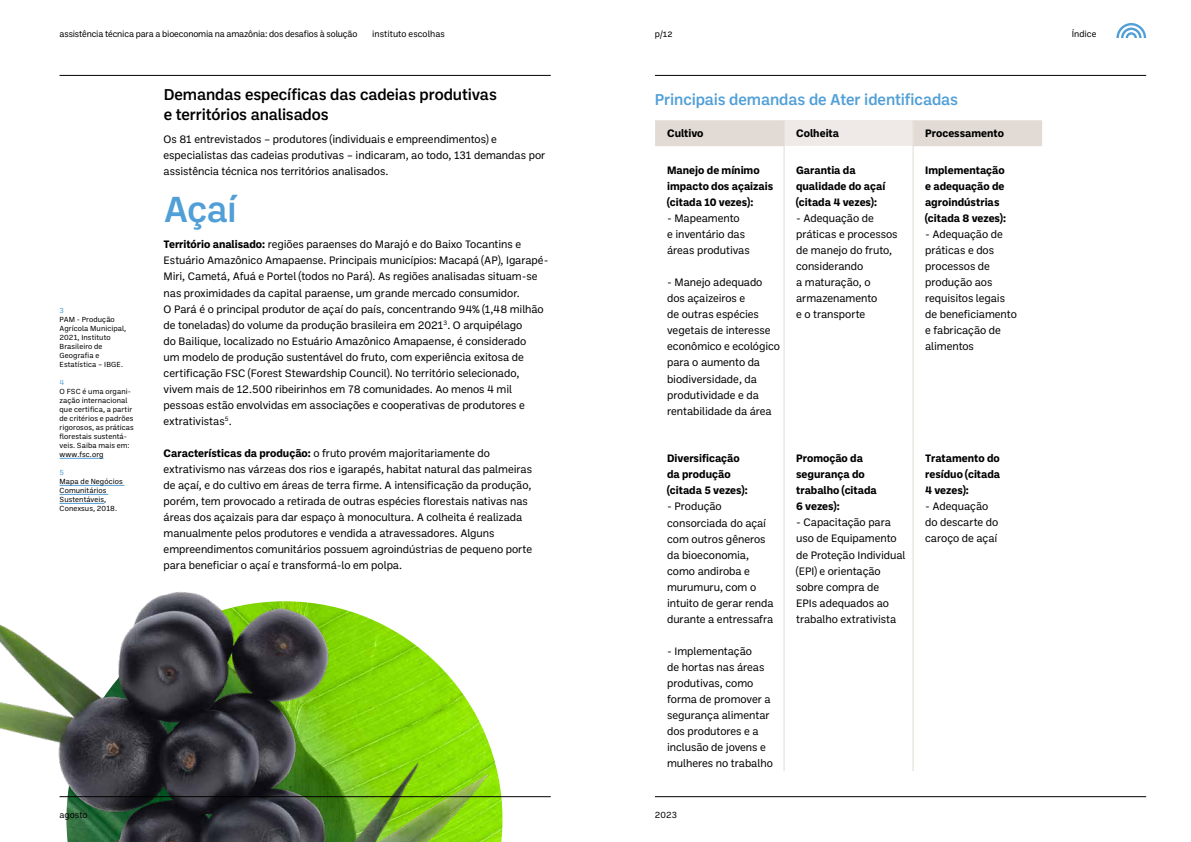
<style>
.page{position:relative;width:1191px;height:842px;background:#fff}
.page>*{position:absolute;margin:0;border:0;box-sizing:border-box;transform-origin:0 0}
.t1{font:500 37px "Ballinger";color:#519fd7}
.t2{font:500 16px/20px "Ballinger";letter-spacing:-.01em;color:#000}
.t3{font:500 16px "Ballinger";letter-spacing:-.01em;color:#519fd7}
.t4{font:11px/16px "Ballinger";letter-spacing:-.01em;color:#000}
.t5{font:700 11px/16px "Ballinger";letter-spacing:-.005em;color:#000}
.t6{font:9px "Ballinger";letter-spacing:-.015em;color:#000}
.t7{font:9px "Ballinger";letter-spacing:.005em;color:#000}
.t8{font:7.5px/9px "Ballinger";letter-spacing:.01em;color:#000}
.t9{font:7.5px "Ballinger";color:#519fd7}
.s1{font-weight:700}
</style>
<div class="page">
<img style="left:0;top:592px;width:521px;height:250px">
<hr style="left:60px;top:796px;width:491px;height:1px;background:#000">
<hr style="left:655px;top:796px;width:491px;height:1px;background:#000">
<hr style="left:60px;top:75px;width:491px;height:1px;background:#000">
<hr style="left:655px;top:75px;width:491px;height:1px;background:#000">
<hr style="left:60px;top:458px;width:44px;height:1px;background:#519fd7">
<hr style="left:60px;top:485px;width:64px;height:1px;background:#519fd7">
<hr style="left:60px;top:494px;width:48px;height:1px;background:#519fd7">
<hr style="left:60px;top:503px;width:44px;height:1px;background:#519fd7">
<svg style="left:655px;top:120px;width:387px;height:26px;background:#e6e0db"></svg>
<hr style="left:783px;top:146px;width:1px;height:289px;background:#e2dbd5">
<hr style="left:912px;top:146px;width:1px;height:289px;background:#e2dbd5">
<svg style="left:783px;top:435px;width:1px;height:15px"></svg>
<svg style="left:912px;top:435px;width:1px;height:15px"></svg>
<hr style="left:783px;top:450px;width:1px;height:321px;background:#e2dbd5">
<hr style="left:912px;top:450px;width:1px;height:321px;background:#e2dbd5">
<svg style="left:1116px;top:23px;width:30px;height:15px"></svg>
<p class="t6" style="left:60px;top:27px;width:299px">assistência técnica para a bioeconomia na amazônia: dos desafios à solução</p>
<p class="t7" style="left:372px;top:27px;width:74px">instituto escolhas</p>
<p class="t6" style="left:655px;top:27px;width:19px">p/12</p>
<p class="t9" style="left:60px;top:305px;width:6px">3</p>
<p class="t8" style="left:60px;top:314px;width:68px">PAM - Produção<br>Agrícola Municipal,<br>2021, Instituto<br>Brasileiro de<br>Geografia e<br>Estatística – IBGE.</p>
<p class="t9" style="left:60px;top:377px;width:6px">4</p>
<p class="t8" style="left:60px;top:386px;width:76px">O FSC é uma organi&shy;zação internacional que certifica, a partir de critérios e padrões rigorosos, as práticas florestais sustentá&shy;veis. Saiba mais em: www.fsc.org</p>
<p class="t9" style="left:60px;top:467px;width:6px">5</p>
<p class="t8" style="left:60px;top:476px;width:65px">Mapa de Negócios<br>Comunitários<br>Sustentáveis,<br>Conexsus, 2018.</p>
<h2 class="t2" style="left:164px;top:84px;width:335px">Demandas específicas das cadeias produtivas e territórios analisados</h2>
<h2 class="t3" style="left:655px;top:89px;width:305px">Principais demandas de Ater identificadas</h2>
<p class="t4" style="left:164px;top:131px;width:383px">Os 81 entrevistados – produtores (individuais e empreendimentos) e especialistas das cadeias produtivas – indicaram, ao todo, 131 demandas por assistência técnica nos territórios analisados.</p>
<h1 class="t1" style="left:164px;top:184px;width:75px">Açaí</h1>
<p class="t4" style="left:164px;top:236px;width:386px"><span class="s1">Território analisado:</span> regiões paraenses do Marajó e do Baixo Tocantins e Estuário Amazônico Amapaense. Principais municípios: Macapá (AP), Igarapé-Miri, Cametá, Afuá e Portel (todos no Pará). As regiões analisadas situam-se nas proximidades da capital paraense, um grande mercado consumidor.<br>O Pará é o principal produtor de açaí do país, concentrando 94% (1,48 milhão de toneladas) do volume da produção brasileira em 2021<sup>3</sup>. O arquipélago<br>do Bailique, localizado no Estuário Amazônico Amapaense, é considerado<br>um modelo de produção sustentável do fruto, com experiência exitosa de certificação FSC (Forest Stewardship Council). No território selecionado, vivem mais de 12.500 ribeirinhos em 78 comunidades. Ao menos 4 mil pessoas estão envolvidas em associações e cooperativas de produtores e extrativistas<sup>5</sup>.</p>
<p class="t4" style="left:164px;top:444px;width:370px"><span class="s1">Características da produção:</span> o fruto provém majoritariamente do extrativismo nas várzeas dos rios e igarapés, habitat natural das palmeiras de açaí, e do cultivo em áreas de terra firme. A intensificação da produção, porém, tem provocado a retirada de outras espécies florestais nativas nas áreas dos açaizais para dar espaço à monocultura. A colheita é realizada manualmente pelos produtores e vendida a atravessadores. Alguns empreendimentos comunitários possuem agroindústrias de pequeno porte para beneficiar o açaí e transformá-lo em polpa.</p>
<p class="t5" style="left:667px;top:125px;width:38px">Cultivo</p>
<p class="t5" style="left:796px;top:125px;width:45px">Colheita</p>
<p class="t5" style="left:925px;top:125px;width:80px">Processamento</p>
<p class="t5" style="left:667px;top:162px;width:108px">Manejo de mínimo impacto dos açaizais (citada 10 vezes):</p>
<p class="t4" style="left:667px;top:210px;width:84px">- Mapeamento<br>e inventário das áreas produtivas</p>
<p class="t4" style="left:667px;top:274px;width:114px">- Manejo adequado dos açaizeiros e<br>de outras espécies vegetais de interesse econômico e ecológico para o aumento da biodiversidade, da produtividade e da rentabilidade da área</p>
<p class="t5" style="left:796px;top:162px;width:91px">Garantia da qualidade do açaí (citada 4 vezes):</p>
<p class="t4" style="left:796px;top:210px;width:103px">- Adequação de práticas e processos de manejo do fruto, considerando<br>a maturação, o armazenamento<br>e o transporte</p>
<p class="t5" style="left:925px;top:162px;width:82px">Implementação e adequação de agroindústrias (citada 8 vezes):</p>
<p class="t4" style="left:925px;top:226px;width:93px">- Adequação de práticas e dos processos de produção aos requisitos legais de beneficiamento e fabricação de alimentos</p>
<p class="t5" style="left:667px;top:450px;width:82px">Diversificação da produção (citada 5 vezes):</p>
<p class="t4" style="left:667px;top:498px;width:108px">- Produção consorciada do açaí com outros gêneros da bioeconomia, como andiroba e murumuru, com o intuito de gerar renda durante a entressafra</p>
<p class="t4" style="left:667px;top:642px;width:107px">- Implementação<br>de hortas nas áreas produtivas, como forma de promover a segurança alimentar dos produtores e a inclusão de jovens e mulheres no trabalho</p>
<p class="t5" style="left:796px;top:450px;width:82px">Promoção da segurança do trabalho (citada<br>6 vezes):</p>
<p class="t4" style="left:796px;top:514px;width:111px">- Capacitação para uso de Equipamento de Proteção Individual (EPI) e orientação sobre compra de<br>EPIs adequados ao trabalho extrativista</p>
<p class="t5" style="left:925px;top:450px;width:77px;text-align:justify">Tratamento do resíduo (citada 4 vezes):</p>
<p class="t4" style="left:925px;top:498px;width:75px">- Adequação do descarte do caroço de açaí</p>
<p class="t6" style="left:60px;top:809px;width:30px">agosto</p>
<p class="t6" style="left:655px;top:809px;width:24px">2023</p>
<p class="t6" style="left:1071px;top:27px;width:26px">Índice</p>
</div>
